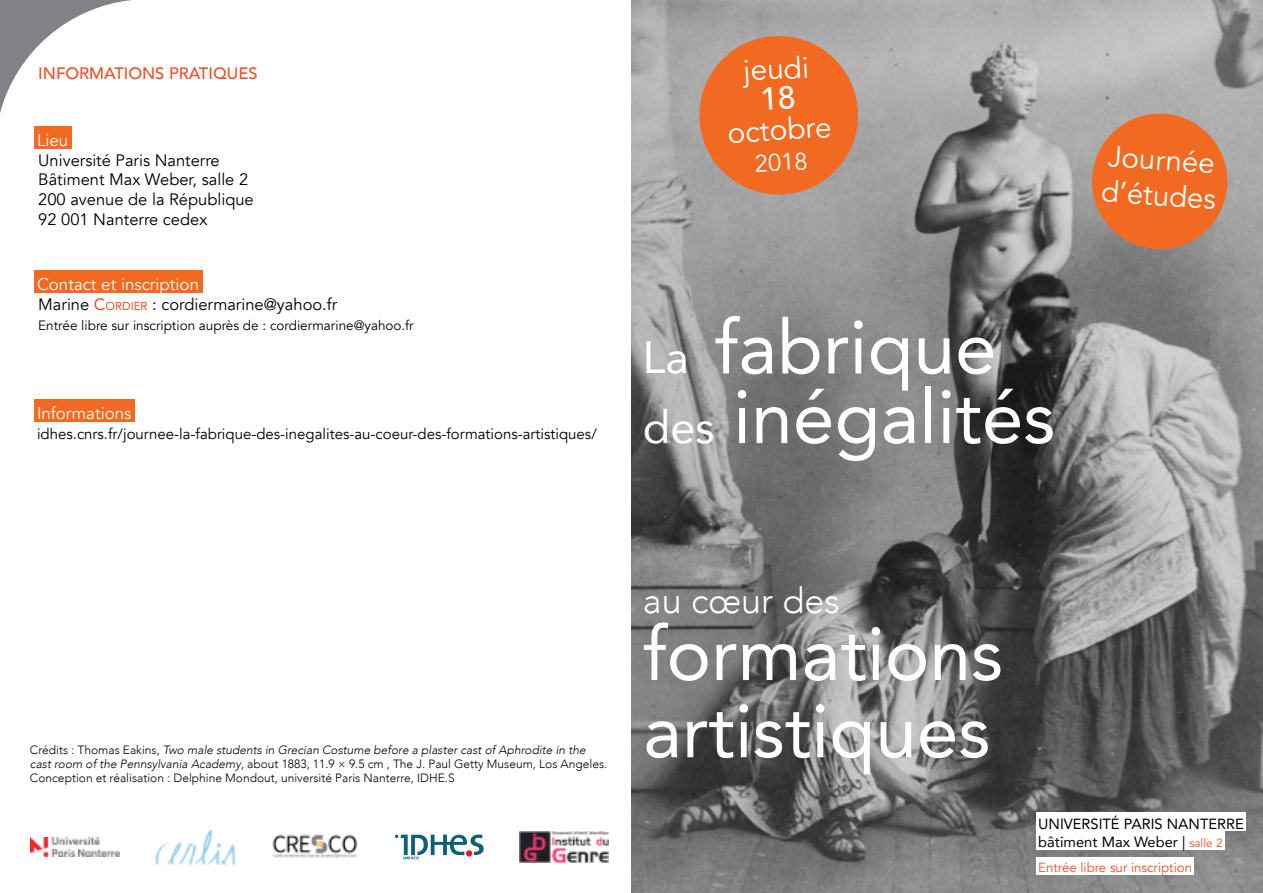
<style>
.page{position:relative;width:1263px;height:893px;background:#fff}
.page>*{position:absolute;margin:0;border:0;box-sizing:border-box;transform-origin:0 0}
.t1{font:75px "Avenir";color:#fff}
.t2{font:300 36px "Avenir";color:#fff}
.t3{font:29.85px "Avenir";color:#fff}
.t4{font:29.4px/35.2px "Avenir";color:#fff}
.t5{font:23.85px "Avenir";color:#fff}
.t6{font:16.95px "Avenir";color:#fff}
.t7{font:16.5px/19.8px "Avenir";color:#000}
.t8{font:500 16.5px "Avenir";color:#f04e23}
.t9{font:15px "Avenir";color:#000}
.t10{font:14.7px "Avenir";color:#000}
.t11{font:13.5px "Avenir";color:#000}
.t12{font:13.2px "Avenir";color:#f04e23}
.t13{font:italic 300 12px/14.4px "Avenir";color:#000}
.t14{font:300 12px "Avenir";color:#000}
.s1{color:#f04e23}
.s2{font-size:11.55px;color:#f04e23}
.s3{font-size:45px}
.s4{font-style:normal}
.s5{font-size:11.7px;color:#f04e23}
</style>
<div class="page">
<img style="left:631px;top:0;width:632px;height:893px">
<svg style="left:1089px;top:111px;width:141px;height:141px;background:#da7743"></svg>
<img style="left:272px;top:834px;width:86px;height:24px">
<img style="left:156px;top:830px;width:79px;height:34px">
<svg style="left:395px;top:834px;width:89px;height:25px"></svg>
<div style="left:1036px;top:812px;width:210px;height:19px;background:#fff"></div>
<img style="left:519px;top:831px;width:90px;height:32px">
<div style="left:1036px;top:857px;width:158px;height:17px;background:#fff"></div>
<div style="left:1036px;top:831px;width:189px;height:18px;background:#fff"></div>
<div style="left:34px;top:399px;width:100px;height:23px;background:#f26921"></div>
<div style="left:34px;top:270px;width:168px;height:23px;background:#f26921"></div>
<div style="left:34px;top:126px;width:37px;height:23px;background:#f26921"></div>
<svg style="left:0;top:0;width:132px;height:113px"></svg>
<img style="left:31px;top:837px;width:89px;height:19px">
<svg style="left:697px;top:34px;width:163px;height:163px;background:#de7943"></svg>
<h3 class="t8" style="left:38px;top:59px;width:221px">INFORMATIONS PRATIQUES</h3>
<h3 class="t6" style="left:37px;top:130px;width:33px">Lieu</h3>
<h3 class="t7" style="left:38px;top:150px;width:217px">Université Paris Nanterre<br>Bâtiment Max Weber, salle 2<br>200 avenue de la République<br>92 001 Nanterre cedex</h3>
<h3 class="t6" style="left:37px;top:274px;width:164px">Contact et inscription</h3>
<h3 class="t7" style="left:38px;top:295px;width:300px">Marine <span class="s1">C</span><span class="s2">ORDIER</span> : cordiermarine@yahoo.fr</h3>
<p class="t11" style="left:38px;top:317px;width:377px">Entrée libre sur inscription auprès de : cordiermarine@yahoo.fr</p>
<h3 class="t6" style="left:37px;top:403px;width:96px">Informations</h3>
<p class="t9" style="left:37px;top:425px;width:561px">idhes.cnrs.fr/journee-la-fabrique-des-inegalites-au-coeur-des-formations-artistiques/</p>
<h3 class="t3" style="left:742px;top:53px;width:67px;rotate:-3deg">jeudi</h3>
<h3 class="t3" style="left:727px;top:115px;width:105px;rotate:-3deg">octobre</h3>
<h3 class="t5" style="left:754px;top:149px;width:55px;rotate:-3deg">2018</h3>
<h1 class="t1" style="left:643px;top:287px;width:355px"><span class="s3">La</span> fabrique</h1>
<h1 class="t1" style="left:643px;top:357px;width:414px"><span class="s3">des</span> inégalités</h1>
<h3 class="t4" style="left:1105px;top:139px;width:116px;rotate:4deg">Journée d’études</h3>
<p class="t13" style="left:30px;top:742px;width:579px"><span class="s4">Crédits : Thomas Eakins,</span> Two male students in Grecian Costume before a plaster cast of Aphrodite in the cast room of the Pennsylvania Academy<span class="s4">, about 1883, 11.9 × 9.5 cm , The J. Paul Getty Museum, Los Angeles.</span></p>
<p class="t14" style="left:30px;top:771px;width:426px">Conception et réalisation : Delphine Mondout, université Paris Nanterre, IDHE.S</p>
<h2 class="t2" style="left:643px;top:579px;width:198px">au cœur des</h2>
<h1 class="t1" style="left:643px;top:594px;width:362px">formations</h1>
<h1 class="t1" style="left:643px;top:671px;width:349px">artistiques</h1>
<p class="t10" style="left:1038px;top:812px;width:207px">UNIVERSITÉ PARIS NANTERRE</p>
<p class="t12" style="left:1038px;top:860px;width:155px">Entrée libre sur inscription</p>
<p class="t10" style="left:1038px;top:830px;width:186px">bâtiment Max Weber | <span class="s5">salle 2</span></p>
</div>
